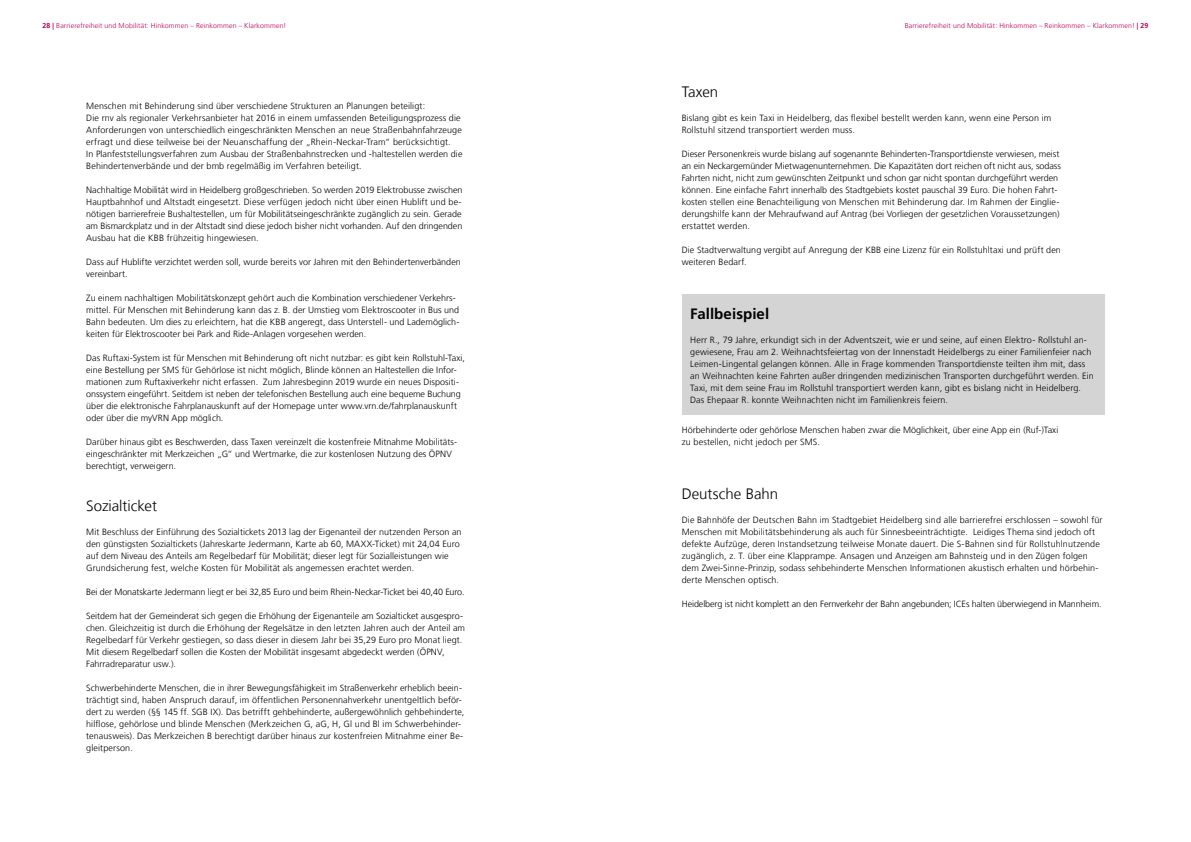
<style>
.page{position:relative;width:1191px;height:842px;background:#fff}
.page>*{position:absolute;margin:0;border:0;box-sizing:border-box;transform-origin:0 0}
.t1{font:300 15px "Frutiger LT Com";letter-spacing:-.005em;color:#000}
.t2{font:700 15px "Frutiger LT Com";letter-spacing:.005em;color:#000}
.Fließtext_Aufzählung{font:300 9px/12px "Frutiger LT Com";letter-spacing:.005em;color:#000}
.Kopfzeile_heidelbeer{font:300 7px "Frutiger LT Com";letter-spacing:.02em;color:#b60056}
.s1{font-weight:700}
</style>
<div class="page">
<div style="left:681px;top:294px;width:423px;height:120px;background:#d3d4d3"></div>
<p class="Kopfzeile_heidelbeer" style="left:43px;top:22px;width:245px"><span class="s1">28 |</span> Barrierefreiheit und Mobilität: Hinkommen – Reinkommen – Klarkommen!</p>
<p class="Kopfzeile_heidelbeer" style="left:904px;top:22px;width:245px">Barrierefreiheit und Mobilität: Hinkommen – Reinkommen – Klarkommen! <span class="s1">| 29</span></p>
<p class="Fließtext_Aufzählung" style="left:86px;top:100px;width:340px">Menschen mit Behinderung sind über verschiedene Strukturen an Planungen beteiligt:</p>
<p class="Fließtext_Aufzählung" style="left:86px;top:112px;width:377px">Die rnv als regionaler Verkehrsanbieter hat 2016 in einem umfassenden Beteiligungsprozess die<br>Anforderungen von unterschiedlich eingeschränkten Menschen an neue Straßenbahnfahrzeuge erfragt und diese teilweise bei der Neuanschaffung der „Rhein-Neckar-Tram“ berücksichtigt.</p>
<p class="Fließtext_Aufzählung" style="left:86px;top:148px;width:378px">In Planfeststellungsverfahren zum Ausbau der Straßenbahnstrecken und -haltestellen werden die<br>Behindertenverbände und der bmb regelmäßig im Verfahren beteiligt.</p>
<p class="Fließtext_Aufzählung" style="left:86px;top:184px;width:378px;text-align:justify">Nachhaltige Mobilität wird in Heidelberg großgeschrieben. So werden 2019 Elektrobusse zwischen Hauptbahnhof und Altstadt eingesetzt. Diese verfügen jedoch nicht über einen Hublift und be&shy;nötigen barrierefreie Bushaltestellen, um für Mobilitätseingeschränkte zugänglich zu sein. Gerade am Bismarckplatz und in der Altstadt sind diese jedoch bisher nicht vorhanden. Auf den dringenden Ausbau hat die KBB frühzeitig hingewiesen.</p>
<p class="Fließtext_Aufzählung" style="left:86px;top:256px;width:376px">Dass auf Hublifte verzichtet werden soll, wurde bereits vor Jahren mit den Behindertenverbänden vereinbart.</p>
<p class="Fließtext_Aufzählung" style="left:86px;top:292px;width:374px">Zu einem nachhaltigen Mobilitätskonzept gehört auch die Kombination verschiedener Verkehrs&shy;mittel. Für Menschen mit Behinderung kann das z. B. der Umstieg vom Elektroscooter in Bus und Bahn bedeuten. Um dies zu erleichtern, hat die KBB angeregt, dass Unterstell- und Lademöglich&shy;keiten für Elektroscooter bei Park and Ride-Anlagen vorgesehen werden.</p>
<p class="Fließtext_Aufzählung" style="left:86px;top:352px;width:380px">Das Ruftaxi-System ist für Menschen mit Behinderung oft nicht nutzbar: es gibt kein Rollstuhl-Taxi, eine Bestellung per SMS für Gehörlose ist nicht möglich, Blinde können an Haltestellen die Infor&shy;mationen zum Ruftaxiverkehr nicht erfassen. Zum Jahresbeginn 2019 wurde ein neues Dispositi&shy;onssystem eingeführt. Seitdem ist neben der telefonischen Bestellung auch eine bequeme Buchung über die elektronische Fahrplanauskunft auf der Homepage unter www.vrn.de/fahrplanauskunft oder über die myVRN App möglich.</p>
<p class="Fließtext_Aufzählung" style="left:86px;top:436px;width:372px">Darüber hinaus gibt es Beschwerden, dass Taxen vereinzelt die kostenfreie Mitnahme Mobilitäts&shy;eingeschränkter mit Merkzeichen „G“ und Wertmarke, die zur kostenlosen Nutzung des ÖPNV berechtigt, verweigern.</p>
<p class="t1" style="left:86px;top:497px;width:72px">Sozialticket</p>
<p class="Fließtext_Aufzählung" style="left:86px;top:526px;width:377px">Mit Beschluss der Einführung des Sozialtickets 2013 lag der Eigenanteil der nutzenden Person an den günstigsten Sozialtickets (Jahreskarte Jedermann, Karte ab 60, MAXX-Ticket) mit 24,04 Euro auf dem Niveau des Anteils am Regelbedarf für Mobilität; dieser legt für Sozialleistungen wie Grundsicherung fest, welche Kosten für Mobilität als angemessen erachtet werden.</p>
<p class="Fließtext_Aufzählung" style="left:86px;top:586px;width:380px">Bei der Monatskarte Jedermann liegt er bei 32,85 Euro und beim Rhein-Neckar-Ticket bei 40,40 Euro.</p>
<p class="Fließtext_Aufzählung" style="left:86px;top:610px;width:380px">Seitdem hat der Gemeinderat sich gegen die Erhöhung der Eigenanteile am Sozialticket ausgespro&shy;chen. Gleichzeitig ist durch die Erhöhung der Regelsätze in den letzten Jahren auch der Anteil am Regelbedarf für Verkehr gestiegen, so dass dieser in diesem Jahr bei 35,29 Euro pro Monat liegt.<br>Mit diesem Regelbedarf sollen die Kosten der Mobilität insgesamt abgedeckt werden (ÖPNV, Fahrradreparatur usw.).</p>
<p class="Fließtext_Aufzählung" style="left:86px;top:682px;width:380px">Schwerbehinderte Menschen, die in ihrer Bewegungsfähigkeit im Straßenverkehr erheblich beein&shy;trächtigt sind, haben Anspruch darauf, im öffentlichen Personennahverkehr unentgeltlich beför&shy;dert zu werden (§§ 145 ff. SGB IX). Das betrifft gehbehinderte, außergewöhnlich gehbehinderte, hilflose, gehörlose und blinde Menschen (Merkzeichen G, aG, H, Gl und Bl im Schwerbehinder&shy;tenausweis). Das Merkzeichen B berechtigt darüber hinaus zur kostenfreien Mitnahme einer Be&shy;gleitperson.</p>
<p class="t1" style="left:681px;top:83px;width:38px">Taxen</p>
<p class="Fließtext_Aufzählung" style="left:681px;top:112px;width:371px">Bislang gibt es kein Taxi in Heidelberg, das flexibel bestellt werden kann, wenn eine Person im<br>Rollstuhl sitzend transportiert werden muss.</p>
<p class="Fließtext_Aufzählung" style="left:681px;top:148px;width:381px">Dieser Personenkreis wurde bislang auf sogenannte Behinderten-Transportdienste verwiesen, meist an ein Neckargemünder Mietwagenunternehmen. Die Kapazitäten dort reichen oft nicht aus, sodass Fahrten nicht, nicht zum gewünschten Zeitpunkt und schon gar nicht spontan durchgeführt werden können. Eine einfache Fahrt innerhalb des Stadtgebiets kostet pauschal 39 Euro. Die hohen Fahrt&shy;kosten stellen eine Benachteiligung von Menschen mit Behinderung dar. Im Rahmen der Einglie&shy;derungshilfe kann der Mehraufwand auf Antrag (bei Vorliegen der gesetzlichen Voraussetzungen) erstattet werden.</p>
<p class="Fließtext_Aufzählung" style="left:681px;top:244px;width:381px">Die Stadtverwaltung vergibt auf Anregung der KBB eine Lizenz für ein Rollstuhltaxi und prüft den weiteren Bedarf.</p>
<p class="t2" style="left:690px;top:305px;width:80px">Fallbeispiel</p>
<p class="Fließtext_Aufzählung" style="left:690px;top:334px;width:405px">Herr R., 79 Jahre, erkundigt sich in der Adventszeit, wie er und seine, auf einen Elektro- Rollstuhl an&shy;gewiesene, Frau am 2. Weihnachtsfeiertag von der Innenstadt Heidelbergs zu einer Familienfeier nach Leimen-Lingental gelangen können. Alle in Frage kommenden Transportdienste teilten ihm mit, dass an Weihnachten keine Fahrten außer dringenden medizinischen Transporten durchgeführt werden. Ein Taxi, mit dem seine Frau im Rollstuhl transportiert werden kann, gibt es bislang nicht in Heidelberg.<br>Das Ehepaar R. konnte Weihnachten nicht im Familienkreis feiern.</p>
<p class="Fließtext_Aufzählung" style="left:681px;top:424px;width:378px">Hörbehinderte oder gehörlose Menschen haben zwar die Möglichkeit, über eine App ein (Ruf-)Taxi zu bestellen, nicht jedoch per SMS.</p>
<p class="t1" style="left:681px;top:485px;width:98px">Deutsche Bahn</p>
<p class="Fließtext_Aufzählung" style="left:681px;top:514px;width:422px">Die Bahnhöfe der Deutschen Bahn im Stadtgebiet Heidelberg sind alle barrierefrei erschlossen – sowohl für Menschen mit Mobilitätsbehinderung als auch für Sinnesbeeinträchtigte. Leidiges Thema sind jedoch oft defekte Aufzüge, deren Instandsetzung teilweise Monate dauert. Die S-Bahnen sind für Rollstuhlnutzende zugänglich, z. T. über eine Klapprampe. Ansagen und Anzeigen am Bahnsteig und in den Zügen folgen dem Zwei-Sinne-Prinzip, sodass sehbehinderte Menschen Informationen akustisch erhalten und hörbehin&shy;derte Menschen optisch.</p>
<p class="Fließtext_Aufzählung" style="left:681px;top:598px;width:421px">Heidelberg ist nicht komplett an den Fernverkehr der Bahn angebunden; ICEs halten überwiegend in Mannheim.</p>
</div>
